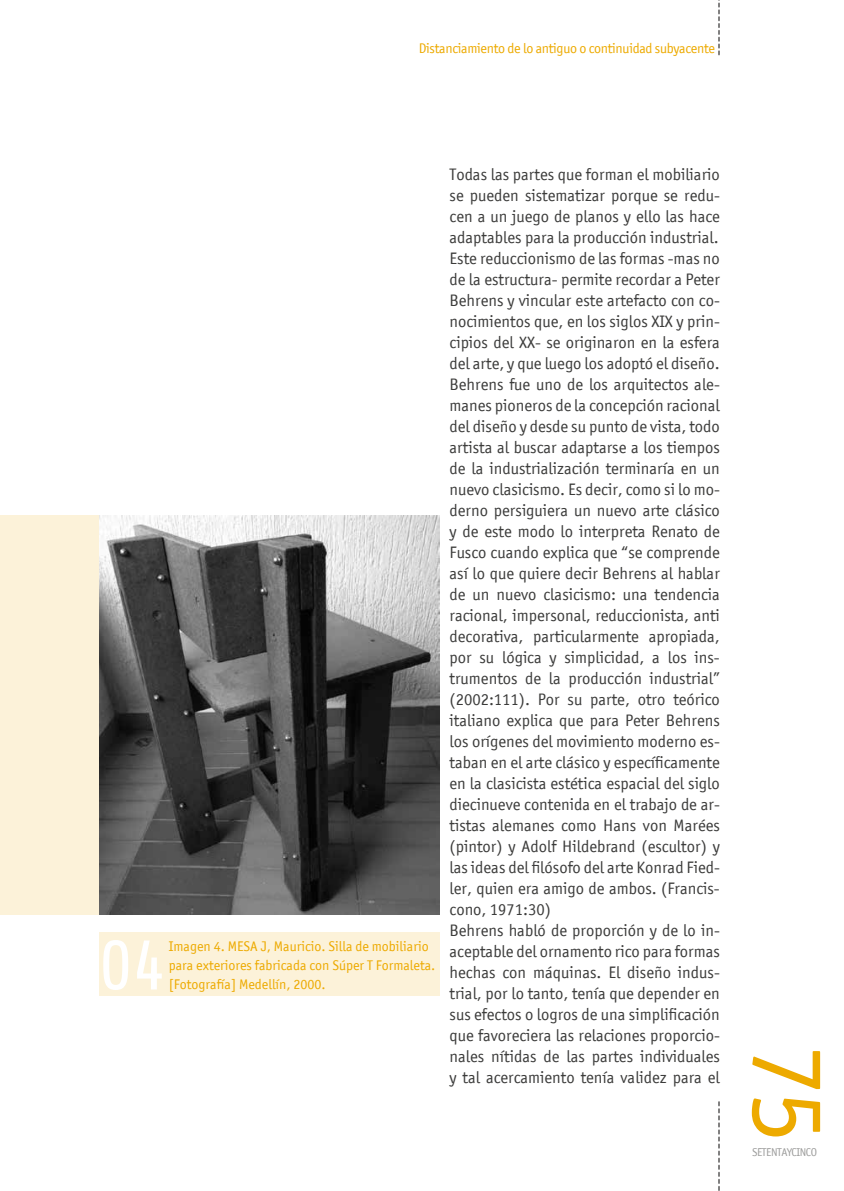
<style>
.page{position:relative;width:844px;height:1191px;background:#fff}
.page>*{position:absolute;margin:0;border:0;box-sizing:border-box;transform-origin:0 0}
.t1{font:103.77px "Officina San ITC";color:#edaa00}
.t2{font:70px "Share";color:#fff}
.t3{font:16.62px/21px "Officina San ITC";color:#3c3c3b}
.t4{font:14px/19.2px "Officina San ITC";color:#edaa00}
.t5{font:14px "Officina San ITC";letter-spacing:-.02em;color:#edaa00}
.t6{font:11.38px "Officina San ITC";color:#9d9d9c}
</style>
<div class="page">
<div style="left:0;top:516px;width:229px;height:399px;background:#fcf2d9"></div>
<img style="left:99px;top:516px;width:340px;height:399px">
<div style="left:99px;top:933px;width:340px;height:63px;background:#fcf2d9"></div>
<svg style="left:718px;top:0;width:1px;height:55px"></svg>
<svg style="left:718px;top:1102px;width:1px;height:89px"></svg>
<p class="t5" style="left:418px;top:40px;width:297px">Distanciamiento de lo antiguo o continuidad subyacente</p>
<h2 class="t2" style="left:99px;top:929px;width:67px">04</h2>
<p class="t4" style="left:169px;top:936px;width:268px">Imagen 4. MESA J, Mauricio. Silla de mobiliario para exteriores fabricada con Súper T Formaleta.</p>
<p class="t4" style="left:169px;top:975px;width:158px">[Fotografía] Medellín, 2000.</p>
<p class="t3" style="left:449px;top:163px;width:272px">Todas las partes que forman el mobiliario se pueden sistematizar porque se redu&shy;cen a un juego de planos y ello las hace adaptables para la producción industrial.<br>Este reduccionismo de las formas -mas no de la estructura- permite recordar a Peter Behrens y vincular este artefacto con co&shy;nocimientos que, en los siglos XIX y prin&shy;cipios del XX- se originaron en la esfera del arte, y que luego los adoptó el diseño.<br>Behrens fue uno de los arquitectos ale&shy;manes pioneros de la concepción racional del diseño y desde su punto de vista, todo artista al buscar adaptarse a los tiempos de la industrialización terminaría en un nuevo clasicismo. Es decir, como si lo mo&shy;derno persiguiera un nuevo arte clásico y de este modo lo interpreta Renato de Fusco cuando explica que “se comprende así lo que quiere decir Behrens al hablar de un nuevo clasicismo: una tendencia racional, impersonal, reduccionista, anti decorativa, particularmente apropiada, por su lógica y simplicidad, a los ins&shy;trumentos de la producción industrial” (2002:111). Por su parte, otro teórico italiano explica que para Peter Behrens los orígenes del movimiento moderno es&shy;taban en el arte clásico y específicamente en la clasicista estética espacial del siglo diecinueve contenida en el trabajo de ar&shy;tistas alemanes como Hans von Marées (pintor) y Adolf Hildebrand (escultor) y las ideas del filósofo del arte Konrad Fied&shy;ler, quien era amigo de ambos. (Francis&shy;cono, 1971:30)<br>Behrens habló de proporción y de lo in&shy;aceptable del ornamento rico para formas hechas con máquinas. El diseño indus&shy;trial, por lo tanto, tenía que depender en sus efectos o logros de una simplificación que favoreciera las relaciones proporcio&shy;nales nítidas de las partes individuales y tal acercamiento tenía validez para el</p>
<h1 class="t1" style="left:848px;top:1044px;width:100px;rotate:90deg">75</h1>
<p class="t6" style="left:751px;top:1145px;width:6px">setentaycinco</p>
</div>
